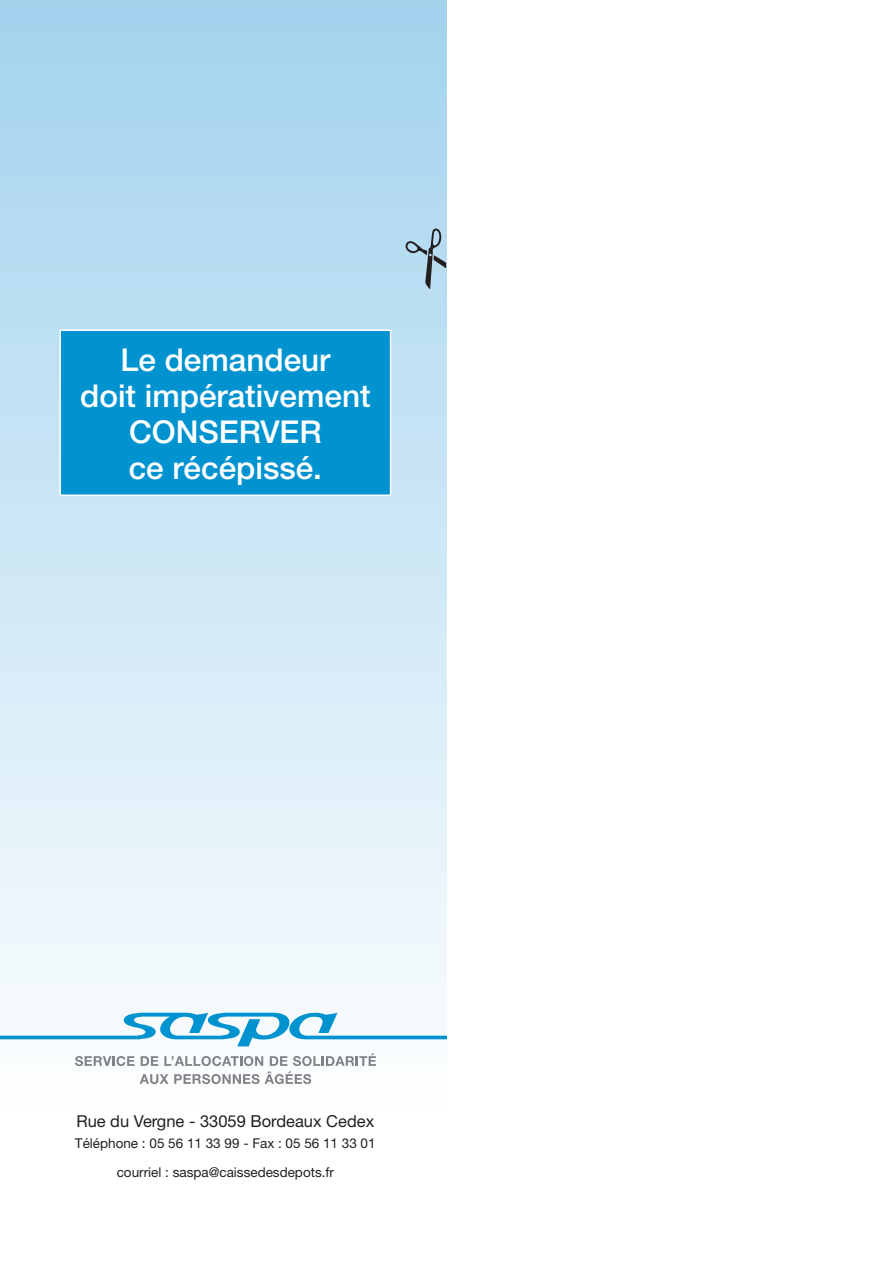
<style>
.page{position:relative;width:893px;height:1263px;background:#fff}
.page>*{position:absolute;margin:0;border:0;box-sizing:border-box;transform-origin:0 0}
.t1{font:500 31.5px/36px "Helvetica Neue LT";color:#fff;text-align:center}
.t2{font:16.5px "Helvetica Neue LT";color:#231f20}
.t3{font:13.5px/28.8px "Helvetica Neue LT";color:#231f20;text-align:center}
</style>
<div class="page">
<div style="left:0;top:0;width:446px;height:1263px;background:linear-gradient(to bottom,#a3d2ed,#fff)"></div>
<svg style="left:406px;top:229px;width:40px;height:60px;background:#9cbacc"></svg>
<div style="left:60px;top:330px;width:331px;height:165px;background:#0093d0"></div>
<div style="left:59px;top:329px;width:332px;height:167px;border:2px solid #fff"></div>
<svg style="left:0;top:1012px;width:446px;height:34px"></svg>
<svg style="left:75px;top:1056px;width:59px;height:10px"></svg>
<svg style="left:140px;top:1053px;width:236px;height:31px"></svg>
<h1 class="t1" style="left:80px;top:341px;width:292px">Le demandeur<br>doit impérativement<br>CONSERVER<br>ce récépissé.</h1>
<p class="t2" style="left:76px;top:1111px;width:299px">Rue du Vergne - 33059 Bordeaux Cedex</p>
<p class="t3" style="left:75px;top:1128px;width:302px">Téléphone : 05 56 11 33 99 - Fax : 05 56 11 33 01 courriel : saspa@caissedesdepots.fr</p>
</div>
